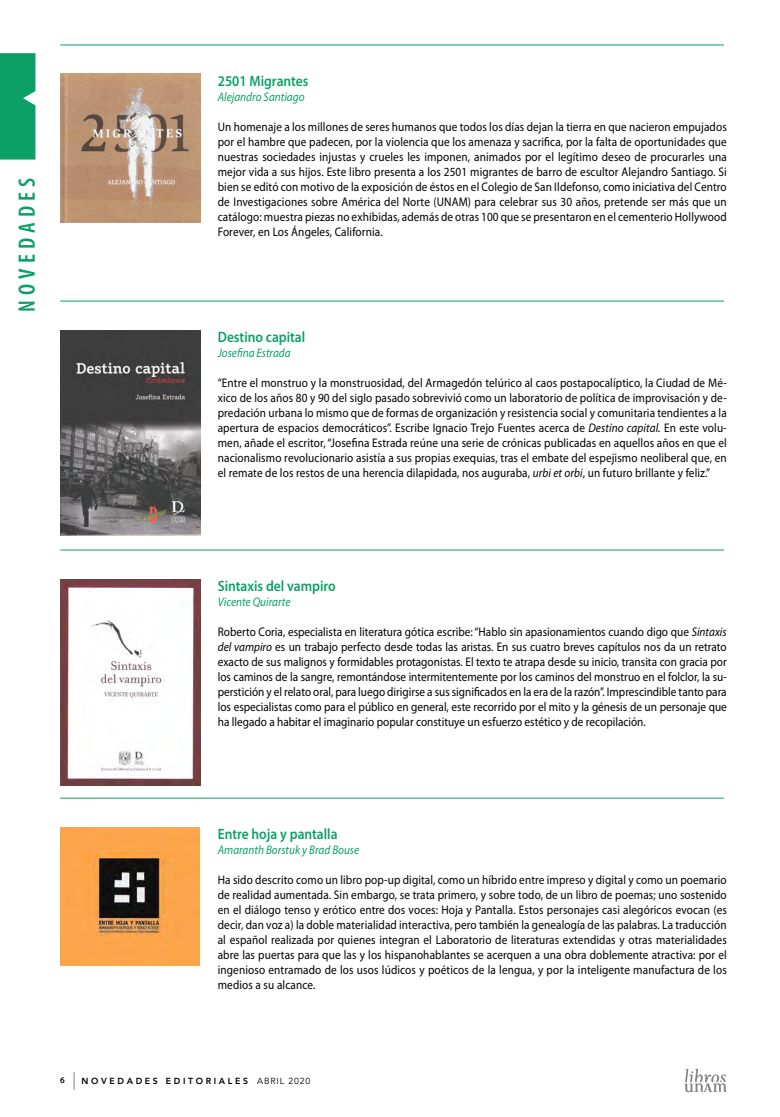
<style>
.page{position:relative;width:780px;height:1117px;background:#fff}
.page>*{position:absolute;margin:0;border:0;box-sizing:border-box;transform-origin:0 0}
.t1{font:600 condensed 23.75px "Myriad Pro";letter-spacing:.22em;color:#0ca067}
.t2{font:600 15px "Myriad Pro";color:#0ca067;scale:.9 1}
.t3{font:12.5px/15px "Myriad Pro";letter-spacing:.01em;color:#000;text-align:justify;scale:.9 1}
.t4{font:italic 12.5px "Myriad Pro";color:#0ca067;scale:.9 1}
.t5{font:800 8.75px "Avenir LT";letter-spacing:.3em;color:#000}
.t6{font:600 8.75px "Myriad Pro";color:#000}
.s1{font-style:italic}
.s2{font-weight:400}
</style>
<div class="page">
<svg style="left:684px;top:1069px;width:42px;height:22px"></svg>
<svg style="left:74px;top:1072px;width:1px;height:17px"></svg>
<img style="left:60px;top:827px;width:140px;height:138px">
<img style="left:60px;top:579px;width:140px;height:206px">
<img style="left:60px;top:330px;width:140px;height:205px">
<img style="left:60px;top:74px;width:140px;height:148px">
<hr style="left:60px;top:45px;width:664px;height:1px;background:#0ca067">
<hr style="left:60px;top:301px;width:664px;height:1px;background:#0ca067">
<hr style="left:60px;top:549px;width:664px;height:1px;background:#0ca067">
<hr style="left:60px;top:797px;width:664px;height:1px;background:#0ca067">
<div style="left:0;top:53px;width:35px;height:106px;background:#0ca067"></div>
<h1 class="t1" style="left:14px;top:312px;width:136px;rotate:-90deg">NOVEDADES</h1>
<p class="t2" style="left:218px;top:72px;width:102px">2501 Migrantes</p>
<p class="t4" style="left:218px;top:90px;width:98px">Alejandro Santiago</p>
<p class="t3" style="left:218px;top:119px;width:567px">Un homenaje a los millones de seres humanos que todos los días dejan la tierra en que nacieron empujados por el hambre que padecen, por la violencia que los amenaza y sacrifica, por la falta de oportunidades que nuestras sociedades injustas y crueles les imponen, animados por el legítimo deseo de procurarles una mejor vida a sus hijos. Este libro presenta a los 2501 migrantes de barro de escultor Alejandro Santiago. Si bien se editó con motivo de la exposición de éstos en el Colegio de San Ildefonso, como iniciativa del Centro de Investigaciones sobre América del Norte (UNAM) para celebrar sus 30 años, pretende ser más que un catálogo: muestra piezas no exhibidas, además de otras 100 que se presentaron en el cementerio Hollywood Forever, en Los Ángeles, California.</p>
<p class="t2" style="left:218px;top:328px;width:99px">Destino capital</p>
<p class="t4" style="left:218px;top:346px;width:82px">Josefina Estrada</p>
<p class="t3" style="left:218px;top:375px;width:567px">“Entre el monstruo y la monstruosidad, del Armagedón telúrico al caos postapocalíptico, la Ciudad de Mé&shy;xico de los años 80 y 90 del siglo pasado sobrevivió como un laboratorio de política de improvisación y de&shy;predación urbana lo mismo que de formas de organización y resistencia social y comunitaria tendientes a la apertura de espacios democráticos”. Escribe Ignacio Trejo Fuentes acerca de <span class="s1">Destino capital.</span> En este volu&shy;men, añade el escritor, “Josefina Estrada reúne una serie de crónicas publicadas en aquellos años en que el nacionalismo revolucionario asistía a sus propias exequias, tras el embate del espejismo neoliberal que, en el remate de los restos de una herencia dilapidada, nos auguraba, <span class="s1">urbi et orbi</span>, un futuro brillante y feliz.”</p>
<p class="t2" style="left:218px;top:577px;width:133px">Sintaxis del vampiro</p>
<p class="t4" style="left:218px;top:595px;width:82px">Vicente Quirarte</p>
<p class="t3" style="left:218px;top:624px;width:567px">Roberto Coria, especialista en literatura gótica escribe: “Hablo sin apasionamientos cuando digo que <span class="s1">Sintaxis del vampiro</span> es un trabajo perfecto desde todas las aristas. En sus cuatro breves capítulos nos da un retrato exacto de sus malignos y formidables protagonistas. El texto te atrapa desde su inicio, transita con gracia por los caminos de la sangre, remontándose intermitentemente por los caminos del monstruo en el folclor, la su&shy;perstición y el relato oral, para luego dirigirse a sus significados en la era de la razón”. Imprescindible tanto para los especialistas como para el público en general, este recorrido por el mito y la génesis de un personaje que ha llegado a habitar el imaginario popular constituye un esfuerzo estético y de recopilación.</p>
<p class="t2" style="left:218px;top:825px;width:135px">Entre hoja y pantalla</p>
<p class="t4" style="left:218px;top:843px;width:159px">Amaranth Borstuk y Brad Bouse</p>
<p class="t3" style="left:218px;top:872px;width:567px">Ha sido descrito como un libro pop-up digital, como un híbrido entre impreso y digital y como un poemario de realidad aumentada. Sin embargo, se trata primero, y sobre todo, de un libro de poemas; uno sostenido en el diálogo tenso y erótico entre dos voces: Hoja y Pantalla. Estos personajes casi alegóricos evocan (es decir, dan voz a) la doble materialidad interactiva, pero también la genealogía de las palabras. La traducción al español realizada por quienes integran el Laboratorio de literaturas extendidas y otras materialidades abre las puertas para que las y los hispanohablantes se acerquen a una obra doblemente atractiva: por el ingenioso entramado de los usos lúdicos y poéticos de la lengua, y por la inteligente manufactura de los medios a su alcance.</p>
<p class="t6" style="left:60px;top:1074px;width:6px">6</p>
<p class="t5" style="left:81px;top:1075px;width:230px">NOVEDADES EDITORIALES <span class="s2">ABRIL 2020</span></p>
</div>
